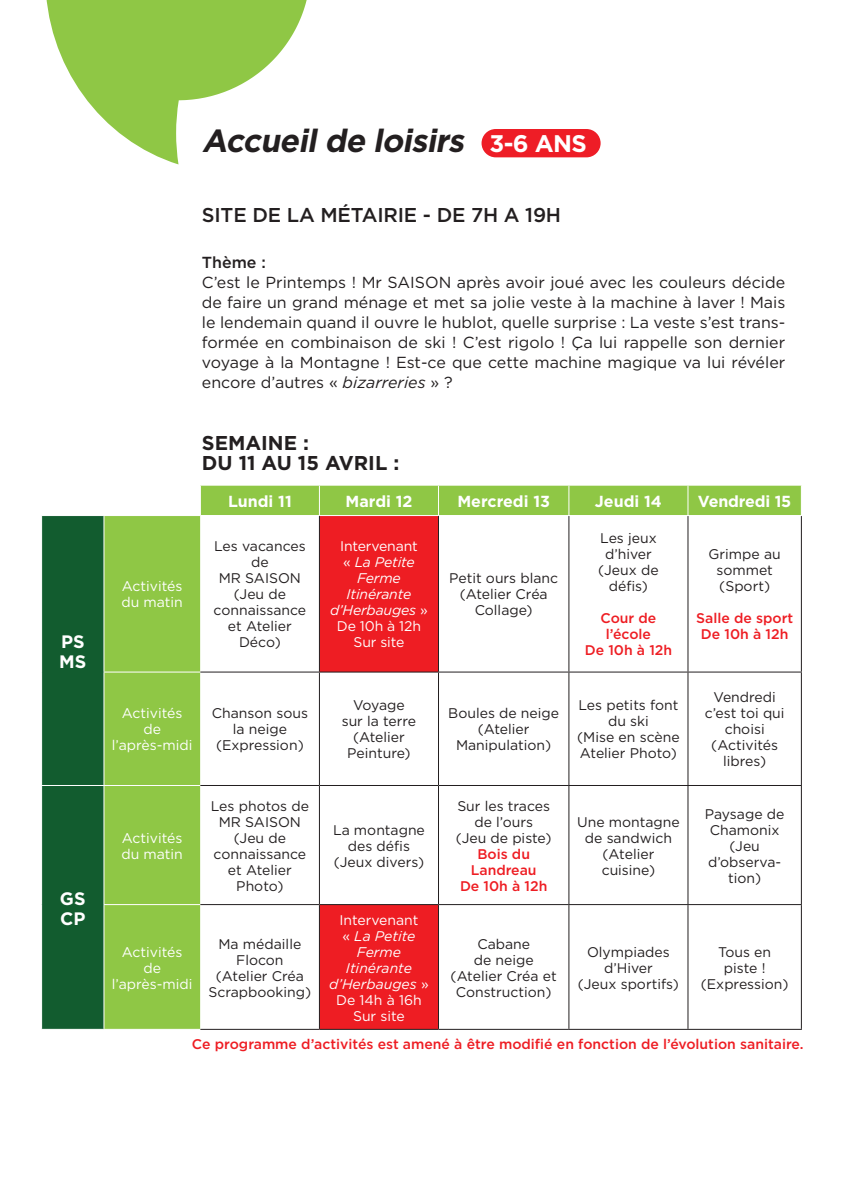
<style>
.page{position:relative;width:842px;height:1191px;background:#fff}
.page>*{position:absolute;margin:0;border:0;box-sizing:border-box;transform-origin:0 0}
.t1{font:italic 700 32px "Gotham";color:#231f20}
.t2{font:700 24px "Gotham";color:#fff}
.t3{font:500 20px "Gotham";letter-spacing:-.01em;color:#231f20}
.t4{font:700 20px "Gotham";color:#231f20}
.t5{font:700 18px "Gotham";color:#fff}
.t6{font:16px/20px "Gotham";color:#231f20;text-align:justify}
.t7{font:700 16px "Gotham";color:#fff}
.t8{font:500 16px "Gotham";color:#231f20}
.t9{font:14px/16px "Gotham";color:#231f20;text-align:center}
.t10{font:500 14px/16px "Gotham";color:#ee1d23;text-align:center}
.t11{font:14px/16px "Gotham";color:#fff;text-align:center}
.t12{font:italic 14px/16px "Gotham";letter-spacing:-.01em;color:#fff;text-align:center}
.s1{font-style:italic}
.s2{font-style:normal}
</style>
<div class="page">
<div style="left:481px;top:129px;width:120px;height:28px;background:#ee1d26;border-radius:14px"></div>
<div style="left:104px;top:485px;width:697px;height:543px;background:#8fc745"></div>
<div style="left:42px;top:516px;width:61px;height:512px;background:#125c2f"></div>
<svg style="left:200px;top:516px;width:601px;height:512px"></svg>
<svg style="left:320px;top:516px;width:118px;height:512px;fill:#ee1d23"></svg>
<hr style="left:200px;top:485px;width:1px;height:30px;background:#fff">
<hr style="left:319px;top:485px;width:1px;height:30px;background:#fff">
<hr style="left:438px;top:485px;width:1px;height:30px;background:#fff">
<hr style="left:568px;top:485px;width:1px;height:30px;background:#fff">
<hr style="left:687px;top:485px;width:1px;height:30px;background:#fff">
<hr style="left:200px;top:515px;width:119px;height:1px;background:#fff">
<hr style="left:319px;top:515px;width:119px;height:1px;background:#fff">
<hr style="left:438px;top:515px;width:131px;height:1px;background:#fff">
<hr style="left:569px;top:515px;width:119px;height:1px;background:#fff">
<hr style="left:688px;top:515px;width:114px;height:1px;background:#fff">
<hr style="left:104px;top:515px;width:96px;height:1px;background:#fff">
<hr style="left:103px;top:671px;width:97px;height:1px;background:#fff">
<hr style="left:41px;top:785px;width:63px;height:1px;background:#fff">
<hr style="left:104px;top:785px;width:96px;height:1px;background:#fff">
<hr style="left:103px;top:904px;width:97px;height:1px;background:#fff">
<hr style="left:319px;top:516px;width:1px;height:155px;background:#231f20">
<hr style="left:438px;top:516px;width:1px;height:155px;background:#231f20">
<hr style="left:568px;top:516px;width:1px;height:155px;background:#231f20">
<hr style="left:687px;top:516px;width:1px;height:155px;background:#231f20">
<hr style="left:200px;top:671px;width:119px;height:1px;background:#231f20">
<hr style="left:319px;top:671px;width:119px;height:1px;background:#231f20">
<hr style="left:319px;top:672px;width:1px;height:113px;background:#231f20">
<hr style="left:438px;top:671px;width:131px;height:1px;background:#231f20">
<hr style="left:438px;top:672px;width:1px;height:113px;background:#231f20">
<hr style="left:569px;top:671px;width:119px;height:1px;background:#231f20">
<hr style="left:568px;top:672px;width:1px;height:113px;background:#231f20">
<hr style="left:688px;top:671px;width:114px;height:1px;background:#231f20">
<hr style="left:687px;top:672px;width:1px;height:113px;background:#231f20">
<hr style="left:200px;top:785px;width:119px;height:1px;background:#231f20">
<hr style="left:319px;top:785px;width:119px;height:1px;background:#231f20">
<hr style="left:319px;top:786px;width:1px;height:118px;background:#231f20">
<hr style="left:438px;top:785px;width:131px;height:1px;background:#231f20">
<hr style="left:438px;top:786px;width:1px;height:118px;background:#231f20">
<hr style="left:569px;top:785px;width:119px;height:1px;background:#231f20">
<hr style="left:568px;top:786px;width:1px;height:118px;background:#231f20">
<hr style="left:688px;top:785px;width:114px;height:1px;background:#231f20">
<hr style="left:687px;top:786px;width:1px;height:118px;background:#231f20">
<hr style="left:200px;top:904px;width:119px;height:1px;background:#231f20">
<hr style="left:319px;top:904px;width:119px;height:1px;background:#231f20">
<hr style="left:319px;top:905px;width:1px;height:123px;background:#231f20">
<hr style="left:438px;top:904px;width:131px;height:1px;background:#231f20">
<hr style="left:438px;top:905px;width:1px;height:123px;background:#231f20">
<hr style="left:569px;top:904px;width:119px;height:1px;background:#231f20">
<hr style="left:568px;top:905px;width:1px;height:123px;background:#231f20">
<hr style="left:688px;top:904px;width:114px;height:1px;background:#231f20">
<hr style="left:687px;top:905px;width:1px;height:123px;background:#231f20">
<hr style="left:801px;top:516px;width:1px;height:155px;background:#231f20">
<hr style="left:801px;top:672px;width:1px;height:113px;background:#231f20">
<hr style="left:801px;top:786px;width:1px;height:118px;background:#231f20">
<hr style="left:801px;top:905px;width:1px;height:123px;background:#231f20">
<hr style="left:200px;top:1028px;width:119px;height:1px;background:#231f20">
<hr style="left:319px;top:1028px;width:119px;height:1px;background:#231f20">
<hr style="left:438px;top:1028px;width:131px;height:1px;background:#231f20">
<hr style="left:569px;top:1028px;width:119px;height:1px;background:#231f20">
<hr style="left:688px;top:1028px;width:114px;height:1px;background:#231f20">
<svg style="left:46px;top:0;width:261px;height:164px;fill:#8fc745"></svg>
<p class="t5" style="left:61px;top:629px;width:25px">PS</p>
<p class="t5" style="left:59px;top:649px;width:29px">MS</p>
<p class="t5" style="left:60px;top:886px;width:27px">GS</p>
<p class="t5" style="left:60px;top:906px;width:27px">CP</p>
<p class="t1" style="left:202px;top:119px;width:271px">Accueilde loisirs</p>
<p class="t2" style="left:489px;top:127px;width:99px">3-6 ANS</p>
<p class="t3" style="left:202px;top:202px;width:361px">SITE DE LA MÉTAIRIE - DE 7H A 19H</p>
<p class="t8" style="left:202px;top:252px;width:65px">Thème :</p>
<p class="t6" style="left:202px;top:272px;width:585px">C’est le Printemps ! Mr SAISON après avoir joué avec les couleurs décide de faire un grand ménage et met sa jolie veste à la machine à laver ! Mais le lendemain quand il ouvre le hublot, quelle surprise : La veste s’est trans&shy;formée en combinaison de ski ! C’est rigolo ! Ça lui rappelle son dernier voyage à la Montagne ! Est-ce que cette machine magique va lui révéler encore d’autres « <span class="s1">bizarreries</span> » ?</p>
<p class="t4" style="left:202px;top:429px;width:109px">SEMAINE :</p>
<p class="t4" style="left:202px;top:449px;width:199px">DU 11 AU 15 AVRIL :</p>
<p class="t11" style="left:122px;top:578px;width:62px">Activités</p>
<p class="t11" style="left:121px;top:594px;width:63px">du matin</p>
<p class="t11" style="left:122px;top:705px;width:62px">Activités</p>
<p class="t11" style="left:143px;top:721px;width:19px">de</p>
<p class="t11" style="left:112px;top:737px;width:82px">l’après-midi</p>
<p class="t11" style="left:122px;top:829px;width:62px">Activités</p>
<p class="t11" style="left:121px;top:845px;width:63px">du matin</p>
<p class="t11" style="left:122px;top:943px;width:62px">Activités</p>
<p class="t11" style="left:143px;top:959px;width:19px">de</p>
<p class="t11" style="left:112px;top:975px;width:82px">l’après-midi</p>
<p class="t7" style="left:228px;top:490px;width:65px">Lundi 11</p>
<p class="t7" style="left:345px;top:490px;width:69px">Mardi 12</p>
<p class="t7" style="left:457px;top:490px;width:94px">Mercredi 13</p>
<p class="t7" style="left:595px;top:490px;width:69px">Jeudi 14</p>
<p class="t7" style="left:698px;top:490px;width:95px">Vendredi 15</p>
<p class="t9" style="left:214px;top:538px;width:93px">Les vacances de</p>
<p class="t9" style="left:219px;top:570px;width:84px">MR SAISON</p>
<p class="t9" style="left:214px;top:586px;width:94px">(Jeu de connaissance et Atelier<br>Déco)</p>
<p class="t12" style="left:340px;top:538px;width:79px"><span class="s2">Intervenant «</span> La Petite<br>Ferme</p>
<p class="t12" style="left:330px;top:586px;width:99px">Itinérante d’Herbauges <span class="s2">»</span></p>
<p class="t11" style="left:337px;top:618px;width:86px">De 10h à 12h<br>Sur site</p>
<p class="t9" style="left:212px;top:705px;width:98px">Chanson sous la neige</p>
<p class="t9" style="left:216px;top:737px;width:89px">(Expression)</p>
<p class="t9" style="left:211px;top:797px;width:100px">Les photos de<br>MR SAISON (Jeu de connaissance et Atelier<br>Photo)</p>
<p class="t9" style="left:209px;top:935px;width:104px">Ma médaille<br>Flocon<br>(Atelier Créa<br>Scrapbooking)</p>
<p class="t9" style="left:342px;top:697px;width:76px">Voyage sur la terre (Atelier</p>
<p class="t9" style="left:347px;top:745px;width:65px">Peinture)</p>
<p class="t9" style="left:333px;top:821px;width:93px">La montagne des défis (Jeux divers)</p>
<p class="t12" style="left:339px;top:911px;width:81px"><span class="s2">Intervenant «</span> La Petite<br>Ferme</p>
<p class="t12" style="left:329px;top:959px;width:101px">Itinérante d’Herbauges <span class="s2">»</span></p>
<p class="t11" style="left:336px;top:991px;width:87px">De 14h à 16h<br>Sur site</p>
<p class="t9" style="left:449px;top:570px;width:110px">Petit ours blanc (Atelier Créa<br>Collage)</p>
<p class="t9" style="left:448px;top:705px;width:112px">Boules de neige</p>
<p class="t9" style="left:478px;top:721px;width:53px">(Atelier</p>
<p class="t9" style="left:456px;top:737px;width:97px">Manipulation)</p>
<p class="t9" style="left:457px;top:797px;width:94px">Sur les traces</p>
<p class="t9" style="left:474px;top:813px;width:60px">de l’ours</p>
<p class="t9" style="left:456px;top:829px;width:97px">(Jeu de piste)</p>
<p class="t10" style="left:471px;top:845px;width:67px">Bois du<br>Landreau</p>
<p class="t10" style="left:460px;top:877px;width:89px">De 10h à 12h</p>
<p class="t9" style="left:600px;top:530px;width:58px">Les jeux d’hiver</p>
<p class="t9" style="left:598px;top:562px;width:62px">(Jeux de défis)</p>
<p class="t10" style="left:600px;top:610px;width:57px">Cour de l’école</p>
<p class="t10" style="left:585px;top:642px;width:89px">De 10h à 12h</p>
<p class="t9" style="left:578px;top:697px;width:102px">Les petits font du ski</p>
<p class="t9" style="left:577px;top:729px;width:104px;text-align:left">(Mise en scène<br>Atelier Photo)</p>
<p class="t9" style="left:577px;top:813px;width:104px">Une montagne de sandwich</p>
<p class="t9" style="left:602px;top:845px;width:53px">(Atelier</p>
<p class="t9" style="left:602px;top:861px;width:55px">cuisine)</p>
<p class="t9" style="left:709px;top:546px;width:74px">Grimpe au sommet</p>
<p class="t9" style="left:719px;top:578px;width:52px">(Sport)</p>
<p class="t10" style="left:696px;top:610px;width:99px">Salle de sport</p>
<p class="t10" style="left:701px;top:626px;width:89px">De 10h à 12h</p>
<p class="t9" style="left:705px;top:689px;width:81px">Vendredi c’est toi qui choisi</p>
<p class="t9" style="left:711px;top:737px;width:68px">(Activités libres)</p>
<p class="t9" style="left:705px;top:805px;width:81px">Paysage de<br>Chamonix</p>
<p class="t9" style="left:729px;top:837px;width:32px">(Jeu</p>
<p class="t9" style="left:708px;top:853px;width:75px">d’observa&shy;tion)</p>
<p class="t9" style="left:451px;top:935px;width:108px">Cabane<br>de neige (Atelier Créa et<br>Construction)</p>
<p class="t9" style="left:587px;top:943px;width:84px">Olympiades d’Hiver</p>
<p class="t9" style="left:578px;top:975px;width:102px">(Jeux sportifs)</p>
<p class="t9" style="left:718px;top:943px;width:55px">Tous en piste !</p>
<p class="t9" style="left:701px;top:975px;width:89px">(Expression)</p>
<p class="t10" style="left:192px;top:1035px;width:613px">Ce programme d’activités est amené à être modifié en fonction de l’évolution sanitaire.</p>
</div>
